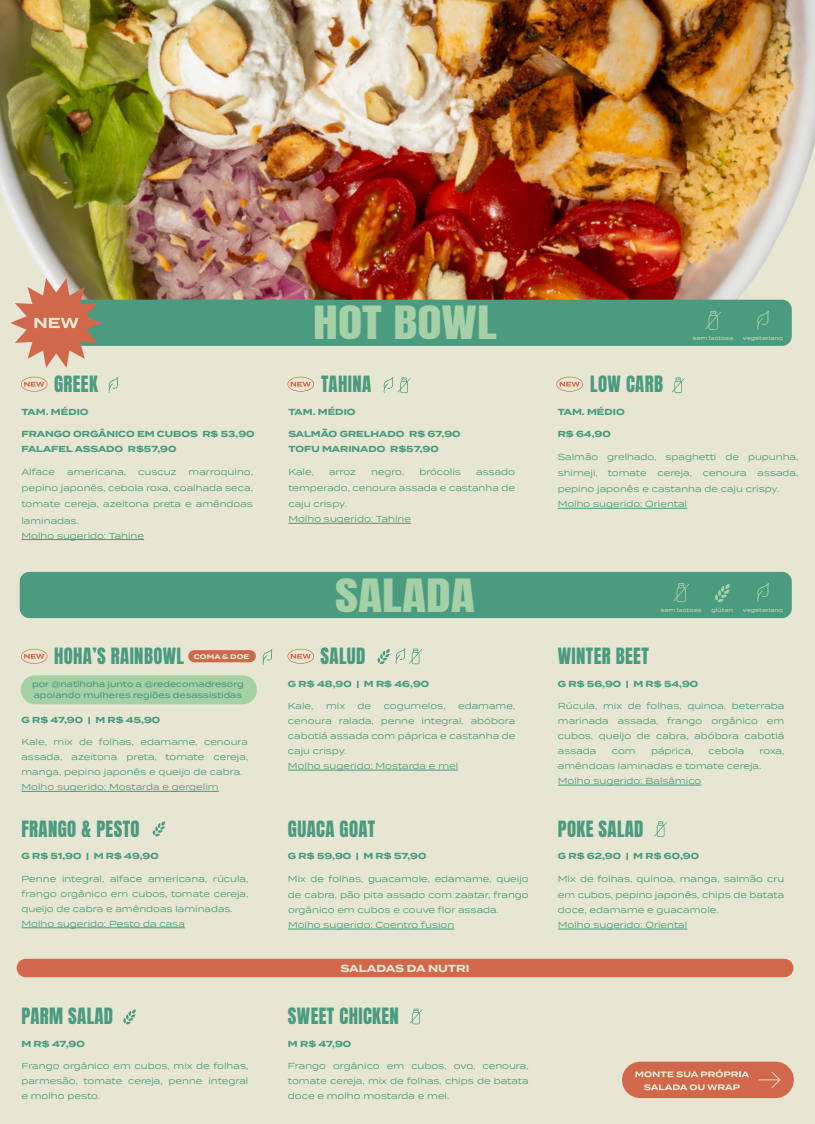
<style>
.page{position:relative;width:815px;height:1124px;background:#fff}
.page>*{position:absolute;margin:0;border:0;box-sizing:border-box;transform-origin:0 0}
.t1{font:38.25px "Anton";color:#a6d0a6;scale:1.3 1}
.t2{font:18.75px "Anton";letter-spacing:.02em;color:#4a9b7f}
.t3{font:700 10.25px "Termina";color:#e6e6d2}
.t4{font:8.75px/15px "Termina";color:#4a9b7f}
.t5{font:700 8.75px/15px "Termina";color:#4a9b7f}
.t6{font:500 8.12px/11.5px "Termina";color:#4a9b7f}
.t7{font:700 6.75px "Termina";color:#e6e6d2}
.t8{font:600 5.38px "Termina";color:#a6d0a6}
</style>
<div class="page">
<div style="left:0;top:0;width:815px;height:1123px;background:#e6e6d2"></div>
<hr style="left:21px;top:791px;width:198px;height:1px;background:#4a9b7f">
<div style="left:21px;top:675px;width:236px;height:29px;background:#a6d0a6;border-radius:14px"></div>
<div style="left:188px;top:650px;width:68px;height:12px;background:#d2684b;border-radius:6px"></div>
<svg style="left:21px;top:648px;width:27px;height:15px"></svg>
<hr style="left:288px;top:769px;width:170px;height:1px;background:#4a9b7f">
<hr style="left:558px;top:784px;width:143px;height:1px;background:#4a9b7f">
<hr style="left:558px;top:928px;width:129px;height:1px;background:#4a9b7f">
<hr style="left:288px;top:928px;width:166px;height:1px;background:#4a9b7f">
<svg style="left:263px;top:649px;width:9px;height:15px"></svg>
<svg style="left:377px;top:649px;width:13px;height:15px"></svg>
<svg style="left:396px;top:648px;width:26px;height:16px"></svg>
<svg style="left:654px;top:821px;width:13px;height:15px"></svg>
<div style="left:20px;top:571px;width:772px;height:47px;background:#4a9b7f;border-radius:10px"></div>
<svg style="left:715px;top:584px;width:15px;height:18px"></svg>
<svg style="left:673px;top:583px;width:16px;height:19px"></svg>
<svg style="left:757px;top:583px;width:12px;height:19px"></svg>
<svg style="left:287px;top:648px;width:27px;height:15px"></svg>
<svg style="left:123px;top:1009px;width:13px;height:15px"></svg>
<svg style="left:410px;top:1008px;width:12px;height:16px"></svg>
<div style="left:17px;top:958px;width:776px;height:19px;background:#d2684b;border-radius:9px"></div>
<hr style="left:21px;top:539px;width:123px;height:1px;background:#4a9b7f">
<svg style="left:672px;top:377px;width:13px;height:16px"></svg>
<hr style="left:558px;top:508px;width:129px;height:1px;background:#4a9b7f">
<hr style="left:288px;top:523px;width:123px;height:1px;background:#4a9b7f">
<svg style="left:21px;top:376px;width:27px;height:15px"></svg>
<svg style="left:287px;top:376px;width:27px;height:15px"></svg>
<svg style="left:556px;top:376px;width:27px;height:15px"></svg>
<img style="left:0;top:0;width:815px;height:299px">
<div style="left:47px;top:299px;width:745px;height:47px;background:#4a9b7f;border-radius:10px"></div>
<svg style="left:705px;top:311px;width:16px;height:19px"></svg>
<svg style="left:757px;top:311px;width:12px;height:19px"></svg>
<svg style="left:108px;top:377px;width:10px;height:16px"></svg>
<svg style="left:383px;top:377px;width:28px;height:16px"></svg>
<svg style="left:10px;top:278px;width:92px;height:90px"></svg>
<div style="left:622px;top:1061px;width:172px;height:36px;background:#d2684b;border-radius:18px"></div>
<svg style="left:635px;top:1069px;width:114px;height:8px"></svg>
<svg style="left:644px;top:1084px;width:96px;height:6px"></svg>
<svg style="left:758px;top:1071px;width:22px;height:16px"></svg>
<hr style="left:21px;top:927px;width:164px;height:1px;background:#4a9b7f">
<svg style="left:152px;top:821px;width:13px;height:15px"></svg>
<h2 class="t2" style="left:54px;top:375px;width:45px">GREEK</h2>
<p class="t5" style="left:21px;top:404px;width:69px">TAM. MÉDIO</p>
<p class="t5" style="left:21px;top:427px;width:235px">FRANGO ORGÂNICO EM CUBOS R$ 53,90<br>FALAFEL ASSADO R$57,90</p>
<p class="t4" style="left:21px;top:464px;width:35px">Alface</p>
<p class="t4" style="left:67px;top:464px;width:61px">americana,</p>
<p class="t4" style="left:138px;top:464px;width:40px">cuscuz</p>
<p class="t4" style="left:21px;top:463px;width:233px;line-height:16.2px;text-align:justify;text-indent:167px">marroquino, pepino japonês, cebola roxa, coalhada seca, tomate cereja, azeitona preta e amêndoas laminadas.</p>
<p class="t4" style="left:21px;top:527px;width:124px">Molho sugerido: Tahine</p>
<h1 class="t1" style="left:313px;top:304px;width:143px">HOT BOWL</h1>
<h2 class="t2" style="left:321px;top:375px;width:52px">TAHINA</h2>
<p class="t5" style="left:288px;top:404px;width:69px">TAM. MÉDIO</p>
<p class="t5" style="left:288px;top:427px;width:174px">SALMÃO GRELHADO R$ 67,90<br>TOFU MARINADO R$57,90</p>
<p class="t4" style="left:288px;top:464px;width:27px">Kale,</p>
<p class="t4" style="left:329px;top:464px;width:28px">arroz</p>
<p class="t4" style="left:371px;top:464px;width:35px">negro,</p>
<p class="t4" style="left:419px;top:464px;width:43px">brócolis</p>
<p class="t4" style="left:288px;top:463px;width:228px;line-height:16.2px;text-align:justify;text-indent:188px">assado temperado, cenoura assada e castanha de caju crispy.</p>
<p class="t4" style="left:288px;top:511px;width:124px">Molho sugerido: Tahine</p>
<h1 class="t1" style="left:335px;top:576px;width:109px">SALADA</h1>
<h2 class="t2" style="left:54px;top:646px;width:131px">HOHA’S RAINBOWL</h2>
<p class="t7" style="left:194px;top:651px;width:57px">COMA &amp; DOE</p>
<h2 class="t2" style="left:321px;top:646px;width:46px">SALUD</h2>
<p class="t5" style="left:288px;top:676px;width:143px">G R$ 48,90 | M R$ 46,90</p>
<p class="t4" style="left:288px;top:698px;width:27px">Kale,</p>
<p class="t4" style="left:326px;top:698px;width:21px">mix</p>
<p class="t4" style="left:358px;top:698px;width:15px">de</p>
<p class="t4" style="left:384px;top:698px;width:63px">cogumelos,</p>
<p class="t6" style="left:32px;top:678px;width:213px">por @natihoha junto a @redecomadresorg apoiando mulheres regiões desassistidas</p>
<p class="t4" style="left:288px;top:698px;width:229px;text-indent:170px">edamame, cenoura ralada, penne integral, abóbora cabotiá assada com páprica e castanha de caju crispy.<br>Molho sugerido: Mostarda e mel</p>
<p class="t5" style="left:21px;top:712px;width:140px">G R$ 47,90 | M R$ 45,90</p>
<p class="t4" style="left:21px;top:734px;width:228px">Kale, mix de folhas, edamame, cenoura assada, azeitona preta, tomate cereja, manga, pepino japonês e queijo de cabra.<br>Molho sugerido: Mostarda e gergelim</p>
<h2 class="t2" style="left:21px;top:819px;width:120px">FRANGO &amp; PESTO</h2>
<p class="t5" style="left:21px;top:848px;width:139px">G R$ 51,90 | M R$ 49,90</p>
<p class="t4" style="left:21px;top:870px;width:228px">Penne integral, alface americana, rúcula, frango orgânico em cubos, tomate cereja, queijo de cabra e amêndoas laminadas.<br>Molho sugerido: Pesto da casa</p>
<p class="t5" style="left:51px;top:848px;width:112px">49,90 | M R$ 47,90</p>
<h2 class="t2" style="left:21px;top:1006px;width:93px">PARM SALAD</h2>
<p class="t5" style="left:21px;top:1035px;width:65px">M R$ 47,90</p>
<p class="t4" style="left:21px;top:1057px;width:228px;text-align:justify">Frango orgânico em cubos, mix de folhas, parmesão, tomate cereja, penne integral e molho pesto.</p>
<h2 class="t2" style="left:288px;top:819px;width:89px">GUACA GOAT</h2>
<p class="t5" style="left:288px;top:848px;width:140px">G R$ 59,90 | M R$ 57,90</p>
<p class="t4" style="left:288px;top:870px;width:242px;line-height:16.2px">Mix de folhas, guacamole, edamame, queijo de cabra, pão pita assado com zaatar, frango</p>
<p class="t4" style="left:288px;top:902px;width:212px">orgânico em cubos e couve flor assada.<br>Molho sugerido: Coentro fusion</p>
<p class="t3" style="left:340px;top:960px;width:131px">SALADAS DA NUTRI</p>
<h2 class="t2" style="left:288px;top:1006px;width:112px">SWEET CHICKEN</h2>
<p class="t5" style="left:288px;top:1035px;width:65px">M R$ 47,90</p>
<p class="t4" style="left:288px;top:1057px;width:242px;text-align:justify">Frango orgânico em cubos, ovo, cenoura, tomate cereja, mix de folhas, chips de batata doce e molho mostarda e mel.</p>
<p class="t8" style="left:693px;top:333px;width:42px">sem lactose</p>
<p class="t8" style="left:743px;top:333px;width:42px">vegetariano</p>
<h2 class="t2" style="left:590px;top:375px;width:74px">LOW CARB</h2>
<p class="t5" style="left:558px;top:404px;width:69px">TAM. MÉDIO</p>
<p class="t5" style="left:558px;top:427px;width:55px">R$ 64,90</p>
<p class="t4" style="left:558px;top:448px;width:242px;line-height:16.2px;text-align:justify">Salmão grelhado, spaghetti de pupunha, shimeji, tomate cereja, cenoura assada, pepino japonês e castanha de caju crispy.</p>
<p class="t4" style="left:558px;top:496px;width:131px">Molho sugerido: Oriental</p>
<p class="t8" style="left:661px;top:605px;width:42px">sem lactose</p>
<p class="t8" style="left:711px;top:605px;width:23px">glúten</p>
<p class="t8" style="left:743px;top:605px;width:42px">vegetariano</p>
<h2 class="t2" style="left:558px;top:646px;width:92px">WINTER BEET</h2>
<p class="t5" style="left:558px;top:676px;width:142px">G R$ 56,90 | M R$ 54,90</p>
<p class="t4" style="left:558px;top:698px;width:228px;text-align:justify">Rúcula, mix de folhas, quinoa, beterraba marinada assada, frango orgânico em cubos, queijo de cabra, abóbora cabotiá assada</p>
<p class="t4" style="left:612px;top:743px;width:25px">com</p>
<p class="t4" style="left:651px;top:743px;width:44px">páprica,</p>
<p class="t4" style="left:709px;top:743px;width:37px">cebola</p>
<p class="t4" style="left:558px;top:743px;width:228px;text-indent:202px">roxa, amêndoas laminadas e tomate cereja.<br>Molho sugerido: Balsâmico</p>
<h2 class="t2" style="left:558px;top:819px;width:87px">POKE SALAD</h2>
<p class="t5" style="left:558px;top:848px;width:143px">G R$ 62,90 | M R$ 60,90</p>
<p class="t4" style="left:558px;top:870px;width:228px;line-height:16.2px">Mix de folhas, quinoa, manga, salmão cru em cubos, pepino japonês, chips de batata</p>
<p class="t4" style="left:558px;top:902px;width:162px">doce, edamame e guacamole.<br>Molho sugerido: Oriental</p>
</div>
